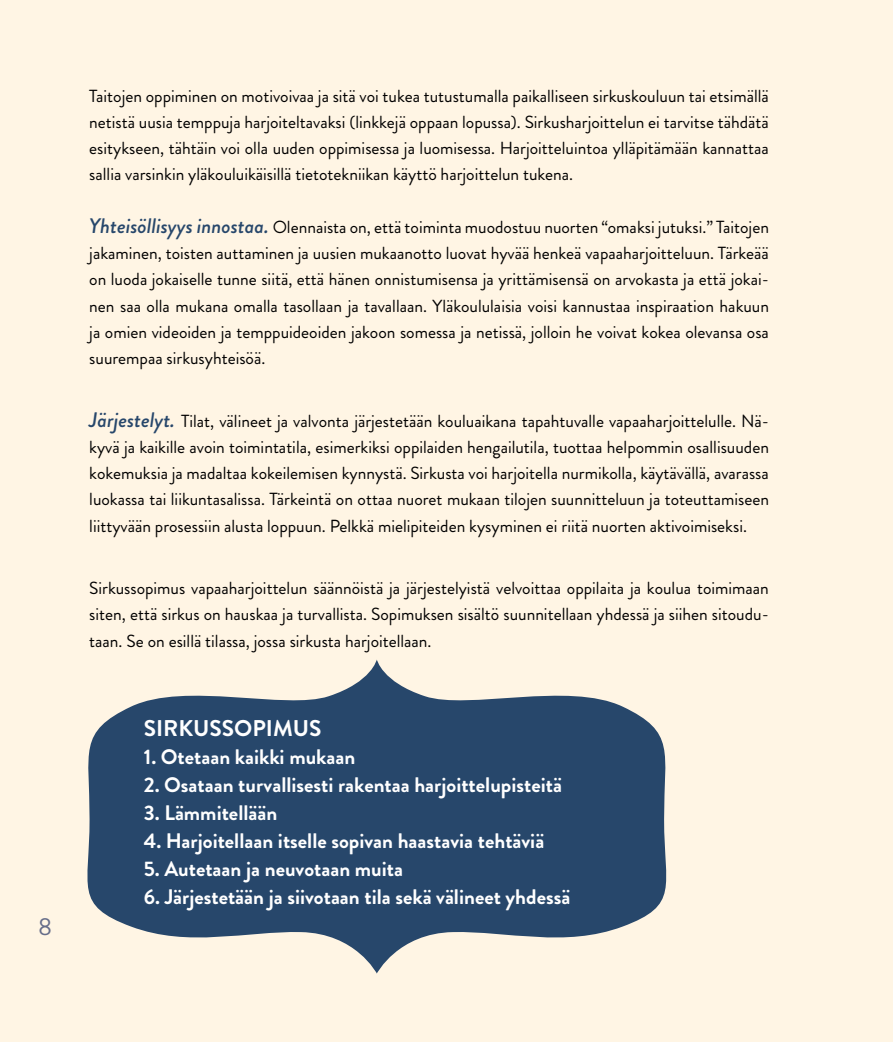
<style>
.page{position:relative;width:893px;height:1042px;background:#fff4e2}
.page>*{position:absolute;margin:0;border:0;box-sizing:border-box;transform-origin:0 0}
.t1{font:24.5px "Brandon Grotesque";color:#666d89}
.t2{font:700 22.75px "Brandon Grotesque";color:#fff}
.t3{font:700 21px "Brandon Grotesque";color:#fff}
.t4{font:17.5px/26.2px "Brandon Grotesque";color:#000;text-align:justify}
.s1{font-weight:500;font-style:italic;font-size:21px;color:#27476b}
</style>
<div class="page">
<svg style="left:87px;top:659px;width:580px;height:314px;fill:#27476b"></svg>
<h1 class="t1" style="left:38px;top:910px;width:16px">8</h1>
<p class="t4" style="left:89px;top:83px;width:681px">Taitojen oppiminen on motivoivaa ja sitä voi tukea tutustumalla paikalliseen sirkuskouluun tai etsimällä netistä uusia temppuja harjoiteltavaksi (linkkejä oppaan lopussa). Sirkusharjoittelun ei tarvitse tähdätä esitykseen, tähtäin voi olla uuden oppimisessa ja luomisessa. Harjoitteluintoa ylläpitämään kannattaa sallia varsinkin yläkouluikäisillä tietotekniikan käyttö harjoittelun tukena.</p>
<p class="t4" style="left:89px;top:214px;width:681px"><span class="s1">Yhteisöllisyys innostaa.</span> Olennaista on, että toiminta muodostuu nuorten “omaksi jutuksi.” Taitojen jakaminen, toisten auttaminen ja uusien mukaanotto luovat hyvää henkeä vapaaharjoitteluun. Tärkeää on luoda jokaiselle tunne siitä, että hänen onnistumisensa ja yrittämisensä on arvokasta ja että jokai&shy;nen saa olla mukana omalla tasollaan ja tavallaan. Yläkoululaisia voisi kannustaa inspiraation hakuun ja omien videoiden ja temppuideoiden jakoon somessa ja netissä, jolloin he voivat kokea olevansa osa suurempaa sirkusyhteisöä.</p>
<p class="t4" style="left:89px;top:408px;width:681px"><span class="s1">Järjestelyt.</span> Tilat, välineet ja valvonta järjestetään kouluaikana tapahtuvalle vapaaharjoittelulle. Nä&shy;kyvä ja kaikille avoin toimintatila, esimerkiksi oppilaiden hengailutila, tuottaa helpommin osallisuuden kokemuksia ja madaltaa kokeilemisen kynnystä. Sirkusta voi harjoitella nurmikolla, käytävällä, avarassa luokassa tai liikuntasalissa. Tärkeintä on ottaa nuoret mukaan tilojen suunnitteluun ja toteuttamiseen liittyvään prosessiin alusta loppuun. Pelkkä mielipiteiden kysyminen ei riitä nuorten aktivoimiseksi.</p>
<p class="t4" style="left:89px;top:575px;width:681px">Sirkussopimus vapaaharjoittelun säännöistä ja järjestelyistä velvoittaa oppilaita ja koulua toimimaan siten, että sirkus on hauskaa ja turvallista. Sopimuksen sisältö suunnitellaan yhdessä ja siihen sitoudu&shy;taan. Se on esillä tilassa, jossa sirkusta harjoitellaan.</p>
<h2 class="t2" style="left:144px;top:712px;width:179px">SIRKUSSOPIMUS</h2>
<p class="t3" style="left:144px;top:741px;width:213px">1. Otetaan kaikki mukaan</p>
<p class="t3" style="left:144px;top:769px;width:420px">2. Osataan turvallisesti rakentaa harjoittelupisteitä</p>
<p class="t3" style="left:144px;top:797px;width:135px">3. Lämmitellään</p>
<p class="t3" style="left:144px;top:825px;width:402px">4. Harjoitellaan itselle sopivan haastavia tehtäviä</p>
<p class="t3" style="left:144px;top:853px;width:261px">5. Autetaan ja neuvotaan muita</p>
<p class="t3" style="left:144px;top:881px;width:428px">6. Järjestetään ja siivotaan tila sekä välineet yhdessä</p>
</div>
